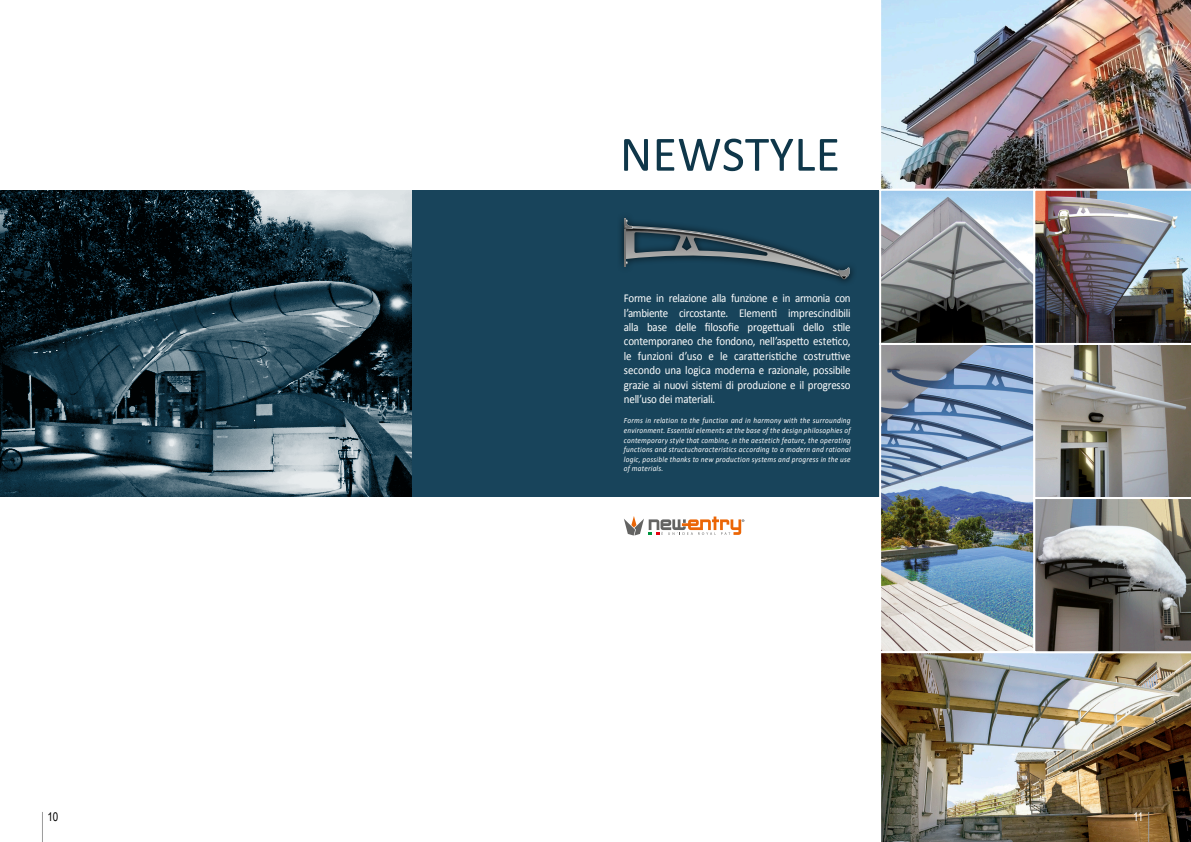
<style>
.page{position:relative;width:1191px;height:842px;background:#fff}
.page>*{position:absolute;margin:0;border:0;box-sizing:border-box;transform-origin:0 0}
.t1{font:50px "Calibri";letter-spacing:.005em;color:#0f374a}
.t2{font:12px/14.4px "Calibri";letter-spacing:-.015em;color:#fff;text-align:justify;scale:.91 1}
.t3{font:12px "Arial Narrow";color:#000}
.t4{font:12px "Arial Narrow";color:#fff}
.t5{font:italic 8px/9.6px "Calibri";letter-spacing:.03em;color:#fff;text-align:justify;scale:.91 1}
</style>
<div class="page">
<div style="left:0;top:191px;width:1191px;height:306px;background:#18445b"></div>
<svg style="left:624px;top:218px;width:227px;height:61px"></svg>
<svg style="left:624px;top:516px;width:120px;height:20px"></svg>
<img style="left:882px;top:192px;width:150px;height:458px">
<img style="left:881px;top:0;width:310px;height:189px">
<div style="left:879px;top:343px;width:156px;height:310px;border:2px solid #fff"></div>
<div style="left:879px;top:189px;width:156px;height:156px;border:2px solid #fff"></div>
<img style="left:879px;top:651px;width:312px;height:191px">
<img style="left:1033px;top:189px;width:158px;height:464px">
<img style="left:0;top:191px;width:411px;height:306px">
<hr style="left:42px;top:812px;width:1px;height:30px;background:#9c9c9c">
<hr style="left:1148px;top:812px;width:1px;height:30px;background:#9c9c9c">
<p class="t1" style="left:620px;top:122px;width:222px">NEWSTYLE</p>
<p class="t2" style="left:624px;top:291px;width:251px">Forme in relazione alla funzione e in armonia con l’ambiente circostante. Elementi imprescindibili alla base delle filosofie progettuali dello stile contemporaneo che fondono, nell’aspetto estetico, le funzioni d’uso e le caratteristiche costruttive secondo una logica moderna e razionale, possibile grazie ai nuovi sistemi di produzione e il progresso nell’uso dei materiali.</p>
<p class="t5" style="left:624px;top:416px;width:251px">Forms in relation to the function and in harmony with the surrounding environment. Essential elements at the base of the design philosophies of contemporary style that combine, in the aestetich feature, the operating functions and structucharacteristics according to a modern and rational logic, possible thanks to new production systems and progress in the use of materials.</p>
<p class="t3" style="left:47px;top:808px;width:12px">10</p>
<p class="t4" style="left:1133px;top:808px;width:12px">11</p>
</div>
